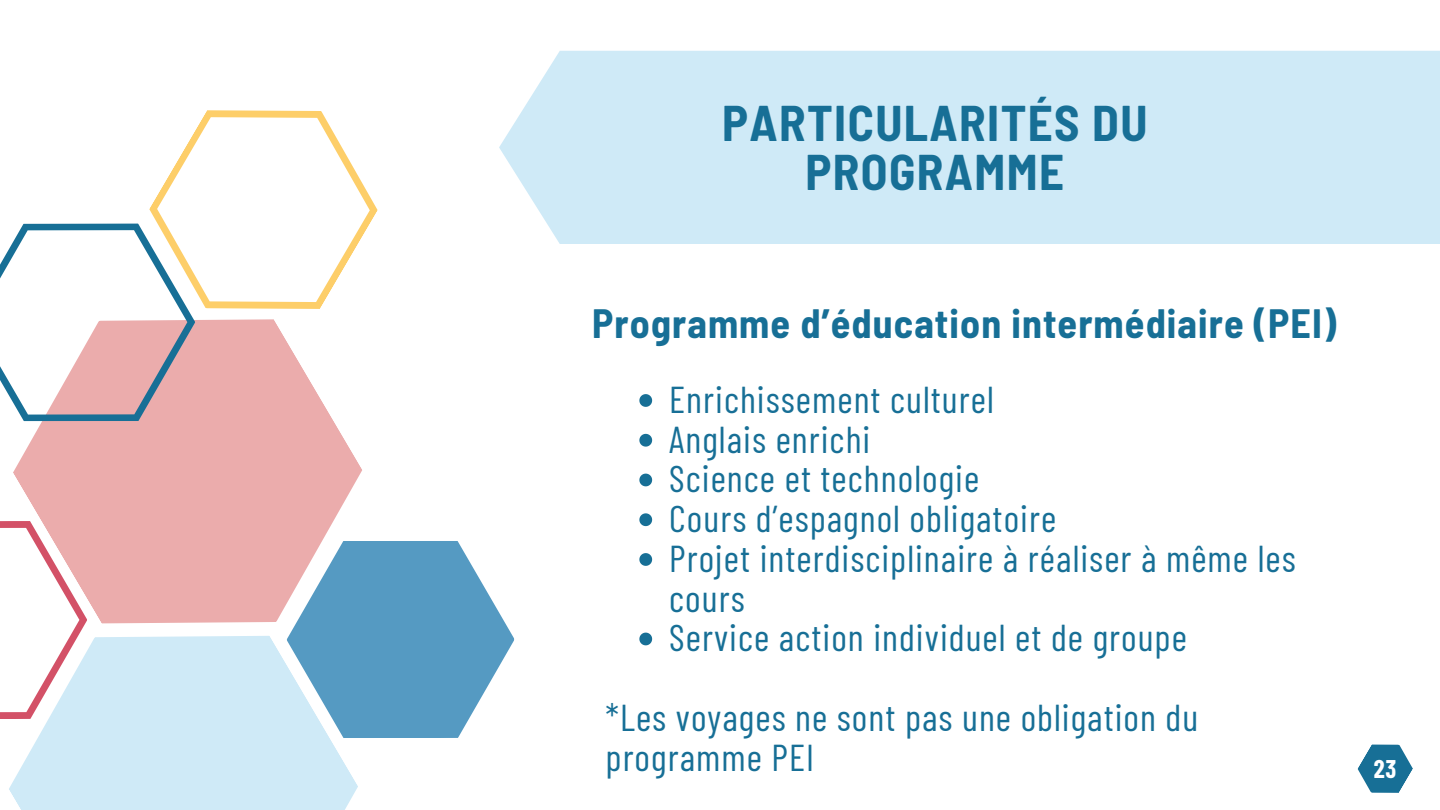
<style>
.page{position:relative;width:1440px;height:810px;background:#fff}
.page>*{position:absolute;margin:0;border:0;box-sizing:border-box;transform-origin:0 0}
.t1{font:700 semi-condensed 49px/48.8px "Barlow";letter-spacing:.03em;color:#176f96;text-align:center}
.t2{font:700 semi-condensed 40px "Barlow";letter-spacing:.03em;color:#176f96}
.t3{font:37.4px/39.8px "Barlow Condensed";letter-spacing:.03em;color:#176f96}
.t4{font:700 25px "Barlow Condensed";color:#fff}
</style>
<div class="page">
<div style="left:9px;top:636px;width:349px;height:174px;background:#cfeaf7"></div>
<svg style="left:13px;top:358px;width:349px;height:265px;background:#edb4b4"></svg>
<svg style="left:286px;top:541px;width:229px;height:197px"></svg>
<svg style="left:0;top:521px;width:88px;height:198px"></svg>
<svg style="left:0;top:223px;width:195px;height:199px"></svg>
<svg style="left:639px;top:394px;width:13px;height:13px"></svg>
<svg style="left:639px;top:434px;width:13px;height:13px"></svg>
<svg style="left:639px;top:474px;width:13px;height:12px"></svg>
<svg style="left:639px;top:513px;width:13px;height:13px"></svg>
<svg style="left:639px;top:553px;width:13px;height:13px"></svg>
<svg style="left:639px;top:633px;width:13px;height:12px"></svg>
<div style="left:499px;top:51px;width:941px;height:193px;background:#cfeaf7"></div>
<svg style="left:120px;top:110px;width:258px;height:248px"></svg>
<svg style="left:1357px;top:744px;width:56px;height:49px"></svg>
<p class="t1" style="left:722px;top:97px;width:427px">PARTICULARITÉS DU<br>PROGRAMME</p>
<p class="t2" style="left:592px;top:298px;width:746px">Programme d’éducation intermédiaire (PEI)</p>
<p class="t3" style="left:669px;top:378px;width:326px">Enrichissement culturel</p>
<p class="t3" style="left:669px;top:418px;width:203px">Anglais enrichi</p>
<p class="t3" style="left:669px;top:458px;width:312px">Science et technologie</p>
<p class="t3" style="left:669px;top:497px;width:389px">Cours d’espagnol obligatoire</p>
<p class="t3" style="left:669px;top:537px;width:628px">Projet interdisciplinaire à réaliser à même les cours</p>
<p class="t3" style="left:669px;top:617px;width:519px">Service action individuel et de groupe</p>
<p class="t3" style="left:606px;top:696px;width:594px">*Les voyages ne sont pas une obligation du programme PEI</p>
<p class="t4" style="left:1374px;top:753px;width:24px">23</p>
</div>
